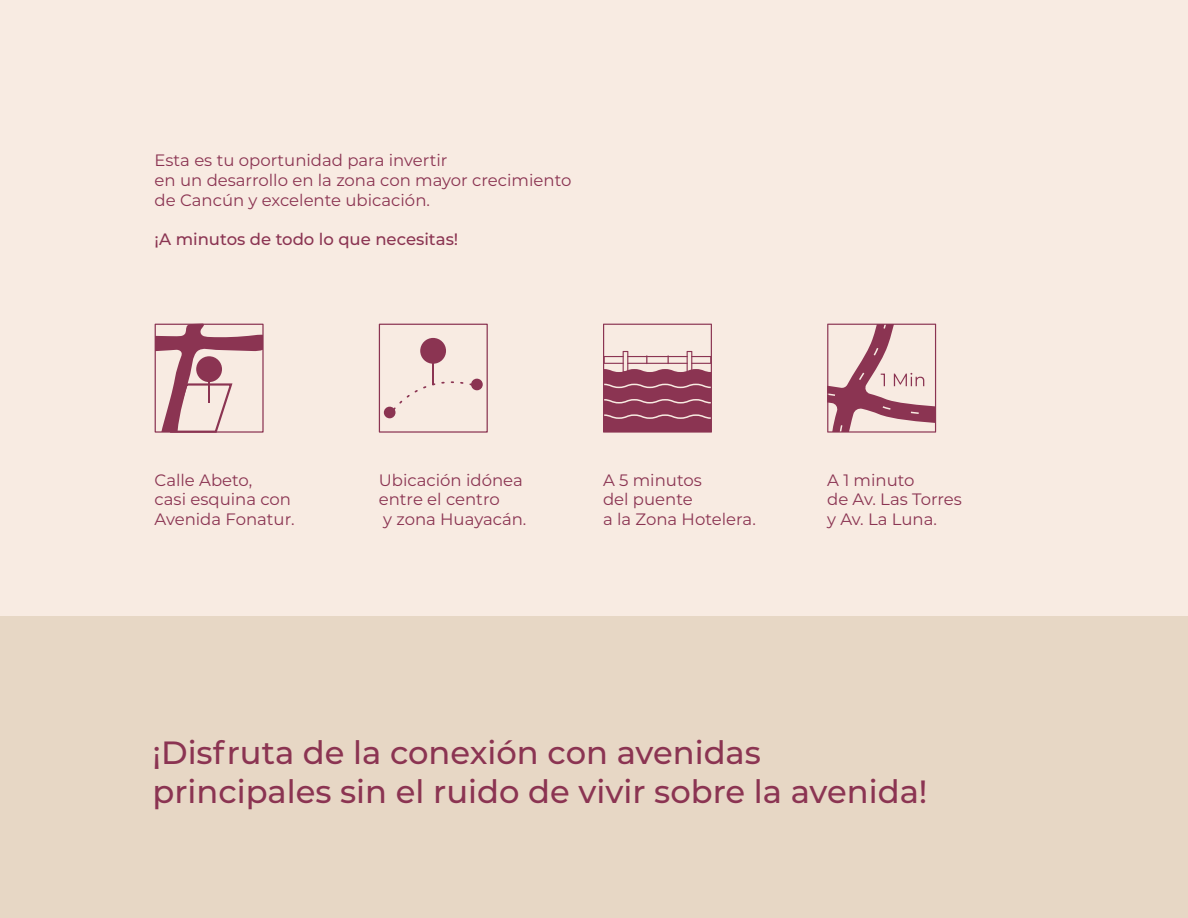
<style>
.page{position:relative;width:1188px;height:918px;background:#f8ebe2}
.page>*{position:absolute;margin:0;border:0;box-sizing:border-box;transform-origin:0 0}
.t1{font:500 32.25px/38.5px "Montserrat";color:#8b3452}
.t2{font:16.5px/19.8px "Montserrat";color:#8b3452}
.t3{font:500 16.5px "Montserrat";color:#8b3452}
</style>
<div class="page">
<div style="left:0;top:616px;width:1188px;height:302px;background:#e7d7c5"></div>
<svg style="left:827px;top:324px;width:109px;height:109px"></svg>
<svg style="left:603px;top:324px;width:109px;height:109px"></svg>
<svg style="left:155px;top:324px;width:108px;height:109px"></svg>
<div style="left:379px;top:324px;width:109px;height:109px;border:1px solid #8b3452"></div>
<div style="left:420px;top:338px;width:26px;height:26px;background:#8b3452;border-radius:50%"></div>
<hr style="left:432px;top:362px;width:2px;height:22px;background:#8b3452">
<div style="left:472px;top:379px;width:10px;height:11px;background:#8b3452;border-radius:50%"></div>
<div style="left:471px;top:379px;width:12px;height:11px;border:2px solid #8b3452;border-radius:50%"></div>
<div style="left:385px;top:407px;width:10px;height:11px;background:#8b3452;border-radius:50%"></div>
<div style="left:384px;top:407px;width:12px;height:11px;border:2px solid #8b3452;border-radius:50%"></div>
<svg style="left:392px;top:379px;width:82px;height:32px"></svg>
<p class="t2" style="left:155px;top:150px;width:418px">Esta es tu oportunidad para invertir<br>en un desarrollo en la zona con mayor crecimiento de Cancún y excelente ubicación.</p>
<p class="t3" style="left:155px;top:228px;width:305px">¡A minutos de todo lo que necesitas!</p>
<p class="t2" style="left:155px;top:469px;width:142px">Calle Abeto,<br>casi esquina con<br>Avenida Fonatur.</p>
<p class="t2" style="left:379px;top:469px;width:149px">Ubicación idónea entre el centro<br>y zona Huayacán.</p>
<p class="t2" style="left:603px;top:469px;width:154px">A 5 minutos<br>del puente<br>a la Zona Hotelera.</p>
<p class="t2" style="left:827px;top:469px;width:136px">A 1 minuto<br>de Av. Las Torres y Av. La Luna.</p>
<h1 class="t1" style="left:152px;top:732px;width:777px">¡Disfruta de la conexión con avenidas principales sin el ruido de vivir sobre la avenida!</h1>
</div>
